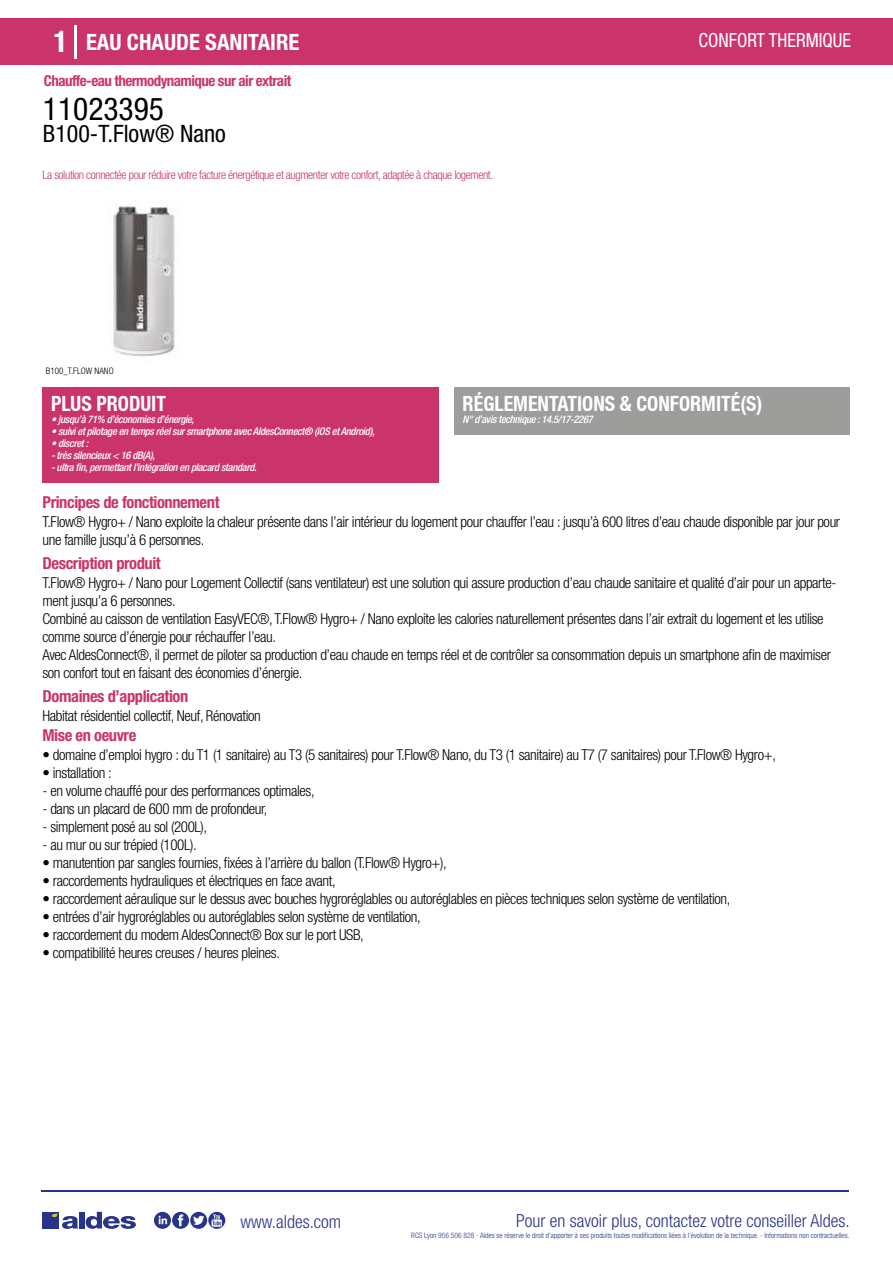
<style>
.page{position:relative;width:893px;height:1263px;background:#fff}
.page>*{position:absolute;margin:0;border:0;box-sizing:border-box;transform-origin:0 0}
.t1{font:condensed 31.5px "Helvetica Neue LT Std";color:#000}
.t2{font:condensed 24px "Helvetica Neue LT Std";color:#000}
.t3{font:700 condensed 22.5px "Helvetica Neue LT Std";color:#fff}
.t4{font:700 condensed 21px "Helvetica Neue";color:#fff;scale:.95 1}
.t5{font:condensed 19.5px "Helvetica Neue LT Std";color:#fff;scale:.95 1}
.t6{font:300 condensed 18px "Helvetica Neue";color:#28348b}
.t7{font:700 condensed 16.5px "Helvetica Neue LT Std";letter-spacing:-.025em;color:#cb346b}
.t8{font:300 condensed 15px/18px "Helvetica Neue LT Std";letter-spacing:-.025em;color:#000}
.t9{font:700 condensed 15px "Helvetica Neue LT Std";letter-spacing:-.035em;color:#cb346b}
.t10{font:300 condensed 12px "Helvetica Neue LT Std";letter-spacing:-.035em;color:#cb346b}
.t11{font:italic 500 condensed 10.5px "Helvetica Neue";letter-spacing:-.03em;color:#fff}
.t12{font:300 condensed 9px "Helvetica Neue";color:#000}
.t13{font:300 condensed 7.5px "Helvetica Neue";color:#28348b}
.s1{font-size:30px}
</style>
<div class="page">
<div style="left:0;top:18px;width:893px;height:46px;background:#cb346b"></div>
<div style="left:454px;top:387px;width:396px;height:48px;background:#9d9d9c"></div>
<div style="left:43px;top:387px;width:396px;height:96px;background:#cb346b"></div>
<hr style="left:74px;top:25px;width:2px;height:33px;background:#fff">
<img style="left:113px;top:205px;width:62px;height:152px">
<hr style="left:41px;top:1190px;width:808px;height:1px;background:#28348b">
<svg style="left:154px;top:1212px;width:71px;height:17px"></svg>
<div style="left:42px;top:1212px;width:17px;height:16px;background:#28348b"></div>
<div style="left:79px;top:1212px;width:5px;height:16px;background:#28348b"></div>
<svg style="left:86px;top:1212px;width:50px;height:17px"></svg>
<svg style="left:52px;top:1213px;width:26px;height:16px"></svg>
<h3 class="t3" style="left:54px;top:28px;width:247px"><span class="s1">1</span> EAU CHAUDE SANITAIRE</h3>
<h3 class="t5" style="left:699px;top:29px;width:162px">CONFORT THERMIQUE</h3>
<p class="t9" style="left:44px;top:71px;width:249px">Chauffe-eau thermodynamique sur air extrait</p>
<h1 class="t1" style="left:43px;top:91px;width:122px">11023395</h1>
<h2 class="t2" style="left:43px;top:120px;width:184px">B100-T.Flow® Nano</h2>
<p class="t10" style="left:43px;top:167px;width:452px">La solution connectée pour réduire votre facture énergétique et augmenter votre confort, adaptée à chaque logement.</p>
<p class="t12" style="left:46px;top:365px;width:69px">B100_T.FLOW NANO</p>
<h3 class="t4" style="left:51px;top:391px;width:122px">PLUS PRODUIT</h3>
<p class="t11" style="left:51px;top:413px;width:144px">• jusqu’à 71% d’économies d’énergie,</p>
<p class="t11" style="left:51px;top:425px;width:325px">• suivi et pilotage en temps réel sur smartphone avec AldesConnect® (iOS et Android),</p>
<p class="t11" style="left:51px;top:437px;width:39px">• discret :</p>
<p class="t11" style="left:51px;top:449px;width:105px">- très silencieux &lt; 16 dB(A),</p>
<p class="t11" style="left:51px;top:461px;width:207px">- ultra fin, permettant l’intégration en placard standard.</p>
<p class="t7" style="left:43px;top:492px;width:179px">Principes de fonctionnement</p>
<h3 class="t4" style="left:463px;top:391px;width:317px">RÉGLEMENTATIONS &amp; CONFORMITÉ(S)</h3>
<p class="t11" style="left:463px;top:413px;width:132px">N° d’avis technique : 14.5/17-2267</p>
<p class="t8" style="left:43px;top:513px;width:799px">T.Flow® Hygro+ / Nano exploite la chaleur présente dans l’air intérieur du logement pour chauffer l’eau : jusqu’à 600 litres d’eau chaude disponible par jour pour une famille jusqu’à 6 personnes.</p>
<p class="t8" style="left:43px;top:573px;width:795px">T.Flow® Hygro+ / Nano pour Logement Collectif (sans ventilateur) est une solution qui assure production d’eau chaude sanitaire et qualité d’air pour un apparte&shy;ment jusqu’a 6 personnes.<br>Combiné au caisson de ventilation EasyVEC®, T.Flow® Hygro+ / Nano exploite les calories naturellement présentes dans l’air extrait du logement et les utilise comme source d’énergie pour réchauffer l’eau.<br>Avec AldesConnect®, il permet de piloter sa production d’eau chaude en temps réel et de contrôler sa consommation depuis un smartphone afin de maximiser son confort tout en faisant des économies d’énergie.</p>
<p class="t8" style="left:43px;top:706px;width:220px">Habitat résidentiel collectif, Neuf, Rénovation</p>
<p class="t8" style="left:43px;top:746px;width:735px">• domaine d’emploi hygro : du T1 (1 sanitaire) au T3 (5 sanitaires) pour T.Flow® Nano, du T3 (1 sanitaire) au T7 (7 sanitaires) pour T.Flow® Hygro+,</p>
<p class="t8" style="left:43px;top:764px;width:71px">• installation :</p>
<p class="t8" style="left:43px;top:782px;width:274px">- en volume chauffé pour des performances optimales,</p>
<p class="t8" style="left:43px;top:800px;width:226px">- dans un placard de 600 mm de profondeur,</p>
<p class="t8" style="left:43px;top:818px;width:166px">- simplement posé au sol (200L),</p>
<p class="t8" style="left:43px;top:836px;width:156px">- au mur ou sur trépied (100L).</p>
<p class="t8" style="left:43px;top:854px;width:406px">• manutention par sangles fournies, fixées à l’arrière du ballon (T.Flow® Hygro+),</p>
<p class="t8" style="left:43px;top:872px;width:295px">• raccordements hydrauliques et électriques en face avant,</p>
<p class="t8" style="left:43px;top:890px;width:689px">• raccordement aéraulique sur le dessus avec bouches hygroréglables ou autoréglables en pièces techniques selon système de ventilation,</p>
<p class="t8" style="left:43px;top:908px;width:380px">• entrées d’air hygroréglables ou autoréglables selon système de ventilation,</p>
<p class="t8" style="left:43px;top:926px;width:323px">• raccordement du modem AldesConnect® Box sur le port USB,</p>
<p class="t8" style="left:43px;top:944px;width:239px">• compatibilité heures creuses / heures pleines.</p>
<p class="t7" style="left:43px;top:553px;width:120px">Description produit</p>
<p class="t7" style="left:43px;top:686px;width:147px">Domaines d’application</p>
<p class="t7" style="left:43px;top:725px;width:95px">Mise en oeuvre</p>
<p class="t6" style="left:240px;top:1211px;width:102px">www.aldes.com</p>
<p class="t6" style="left:516px;top:1211px;width:335px">Pour en savoir plus, contactez votre conseiller Aldes.</p>
<p class="t13" style="left:411px;top:1230px;width:440px">RCS Lyon 956 506 828 - Aldes se réserve le droit d’apporter à ses produits toutes modifications liées à l’évolution de la technique. - Informations non contractuelles.</p>
</div>
